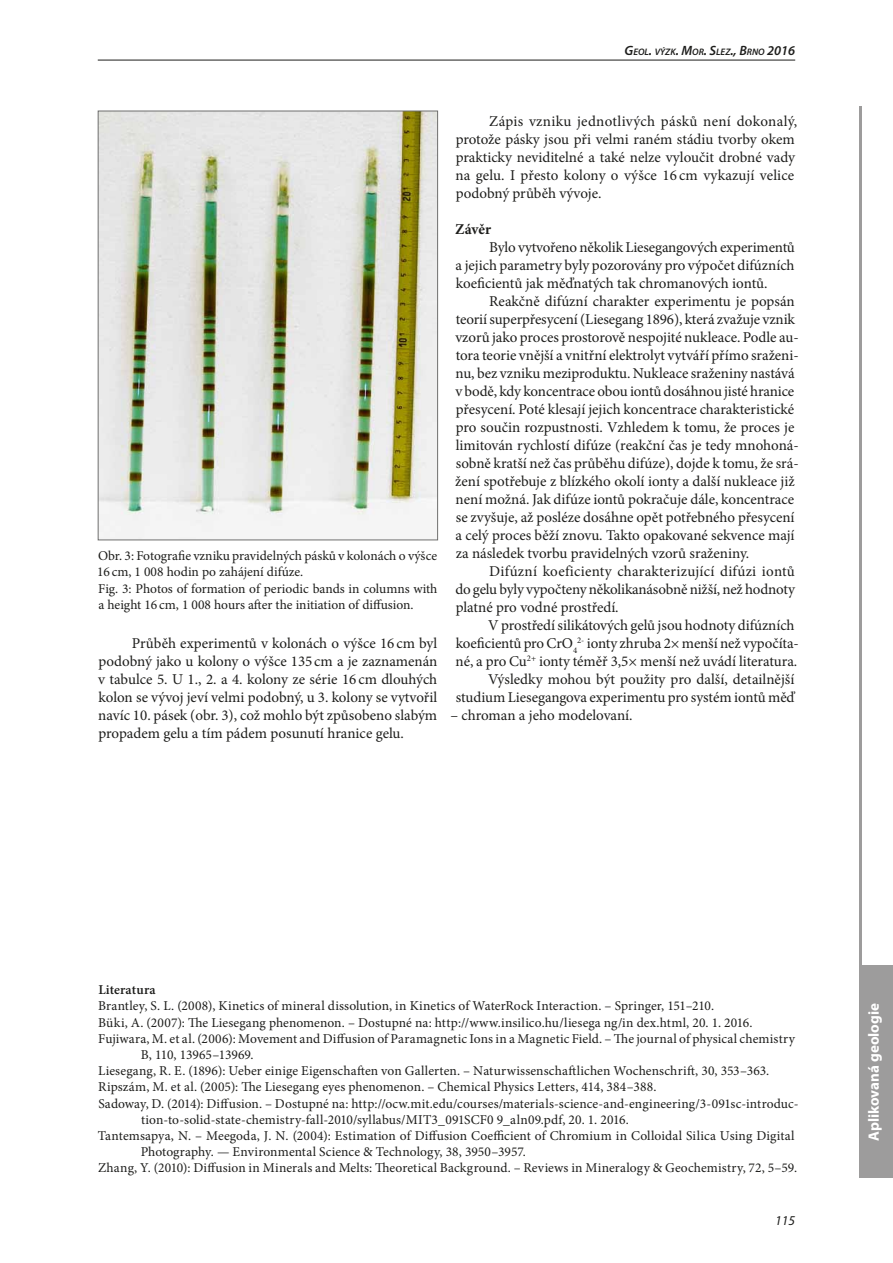
<style>
.page{position:relative;width:893px;height:1263px;background:#fff}
.page>*{position:absolute;margin:0;border:0;box-sizing:border-box;transform-origin:0 0}
.t1{font:15px/18px "Minion Pro";color:#1d1d1b;text-align:justify}
.t2{font:700 15px "Myriad Pro";color:#fff}
.t3{font:700 15px "Minion Pro";letter-spacing:-.005em;color:#1d1d1b}
.t4{font:13.5px/16.5px "Minion Pro";letter-spacing:.005em;color:#1d1d1b}
.t5{font:600 13.5px "Minion Pro";letter-spacing:.015em;color:#1d1d1b}
.t6{font:italic 13.5px "Myriad Pro";color:#1d1d1b}
.t7{font:italic 600 9.45px "Myriad Pro";color:#1d1d1b}
.s1{font-size:13.5px}
</style>
<div class="page">
<hr style="left:859px;top:106px;width:3px;height:1072px;background:#9d9c9c">
<hr style="left:98px;top:60px;width:697px;height:1px;background:#1d1d1b">
<img style="left:100px;top:113px;width:336px;height:425px">
<div style="left:98px;top:111px;width:340px;height:429px;border:1px solid #6f6f6e"></div>
<div style="left:859px;top:965px;width:34px;height:213px;background:#9d9c9c"></div>
<p class="t7" style="left:624px;top:49px;width:172px"><span class="s1">G</span>EOL<span class="s1">.</span> VÝZK<span class="s1">. M</span>OR<span class="s1">. S</span>LEZ<span class="s1">., B</span>RNO <span class="s1">2016</span></p>
<p class="t4" style="left:97px;top:548px;width:342px">Obr. 3: Fotografie vzniku pravidelných pásků v kolonách o výšce 16 cm, 1 008 hodin po zahájení difúze.<br>Fig. 3: Photos of formation of periodic bands in columns with a height 16 cm, 1 008 hours after the initiation of diffusion.</p>
<p class="t1" style="left:98px;top:636px;width:341px;text-indent:34px">Průběh experimentů v kolonách o výšce 16 cm byl podobný jako u kolony o výšce 135 cm a je zaznamenán v tabulce 5. U 1., 2. a 4. kolony ze série 16 cm dlouhých kolon se vývoj jeví velmi podobný, u 3. kolony se vytvořil navíc 10. pásek (obr. 3), což mohlo být způsobeno slabým propadem gelu a tím pádem posunutí hranice gelu.</p>
<p class="t1" style="left:455px;top:114px;width:343px;text-align:left;text-indent:34px">Zápis vzniku jednotlivých pásků není dokonalý, protože pásky jsou při velmi raném stádiu tvorby okem prakticky neviditelné a také nelze vyloučit drobné vady na gelu. I přesto kolony o výšce 16 cm vykazují velice podobný průběh vývoje.</p>
<p class="t3" style="left:455px;top:223px;width:37px">Závěr</p>
<p class="t1" style="left:456px;top:240px;width:341px;text-indent:34px">Bylo vytvořeno několik Liesegangových experimentů a jejich parametry byly pozorovány pro výpočet difúzních koeficientů jak měďnatých tak chromanových iontů.</p>
<p class="t1" style="left:455px;top:294px;width:345px;text-align:left;text-indent:34px">Reakčně difúzní charakter experimentu je popsán teorií superpřesycení (Liesegang 1896), která zvažuje vznik vzorů jako proces prostorově nespojité nukleace. Podle au&shy;tora teorie vnější a vnitřní elektrolyt vytváří přímo sraženi&shy;nu, bez vzniku meziproduktu. Nukleace sraženiny nastává v bodě, kdy koncentrace obou iontů dosáhnou jisté hranice přesycení. Poté klesají jejich koncentrace charakteristické pro součin rozpustnosti. Vzhledem k tomu, že proces je limitován rychlostí difúze (reakční čas je tedy mnohoná&shy;sobně kratší než čas průběhu difúze), dojde k tomu, že srá&shy;žení spotřebuje z blízkého okolí ionty a další nukleace již není možná. Jak difúze iontů pokračuje dále, koncentrace se zvyšuje, až posléze dosáhne opět potřebného přesycení a celý proces běží znovu. Takto opakované sekvence mají za následek tvorbu pravidelných vzorů sraženiny.</p>
<p class="t1" style="left:455px;top:564px;width:341px;text-indent:34px">Difúzní koeficienty charakterizující difúzi iontů do gelu byly vypočteny několikanásobně nižší, než hodnoty platné pro vodné prostředí.</p>
<p class="t1" style="left:455px;top:618px;width:345px;text-align:right">V prostředí silikátových gelů jsou hodnoty difúzních koeficientů pro CrO<sub>4</sub><sup>2-</sup> ionty zhruba 2× menší než vypočíta&shy;né, a pro Cu<sup>2+</sup> ionty téměř 3,5× menší než uvádí literatura.<br>Výsledky mohou být použity pro další, detailnější studium Liesegangova experimentu pro systém iontů měď</p>
<p class="t1" style="left:450px;top:708px;width:184px">– chroman a jeho modelovaní.</p>
<p class="t5" style="left:98px;top:984px;width:59px">Literatura</p>
<p class="t4" style="left:98px;top:999px;width:617px">Brantley, S. L. (2008), Kinetics of mineral dissolution, in Kinetics of WaterRock Interaction. – Springer, 151–210.</p>
<p class="t4" style="left:98px;top:1015px;width:656px">Büki, A. (2007): The Liesegang phenomenon. – Dostupné na: http://www.insilico.hu/liesega ng/in dex.html, 20. 1. 2016.</p>
<p class="t4" style="left:98px;top:1031px;width:698px">Fujiwara, M. et al. (2006): Movement and Diffusion of Paramagnetic Ions in a Magnetic Field. – The journal of physical chemistry</p>
<p class="t4" style="left:141px;top:1048px;width:114px">B, 110, 13965–13969.</p>
<p class="t4" style="left:98px;top:1064px;width:672px">Liesegang, R. E. (1896): Ueber einige Eigenschaften von Gallerten. – Naturwissenschaftlichen Wochenschrift, 30, 353–363.</p>
<p class="t4" style="left:98px;top:1080px;width:560px">Ripszám, M. et al. (2005): The Liesegang eyes phenomenon. – Chemical Physics Letters, 414, 384–388.</p>
<p class="t4" style="left:98px;top:1096px;width:702px">Sadoway, D. (2014): Diffusion. – Dostupné na: http://ocw.mit.edu/courses/materials-science-and-engineering/3-091sc-introduc-</p>
<p class="t4" style="left:141px;top:1112px;width:489px">tion-to-solid-state-chemistry-fall-2010/syllabus/MIT3_091SCF0 9_aln09.pdf, 20. 1. 2016.</p>
<p class="t4" style="left:98px;top:1129px;width:698px">Tantemsapya, N. – Meegoda, J. N. (2004): Estimation of Diffusion Coefficient of Chromium in Colloidal Silica Using Digital</p>
<p class="t4" style="left:141px;top:1145px;width:387px">Photography. — Environmental Science &amp; Technology, 38, 3950–3957.</p>
<p class="t4" style="left:98px;top:1161px;width:700px">Zhang, Y. (2010): Diffusion in Minerals and Melts: Theoretical Background. – Reviews in Mineralogy &amp; Geochemistry, 72, 5–59.</p>
<p class="t6" style="left:775px;top:1215px;width:21px">115</p>
<p class="t2" style="left:868px;top:1141px;width:139px;rotate:-90deg">Aplikovaná geologie</p>
</div>
